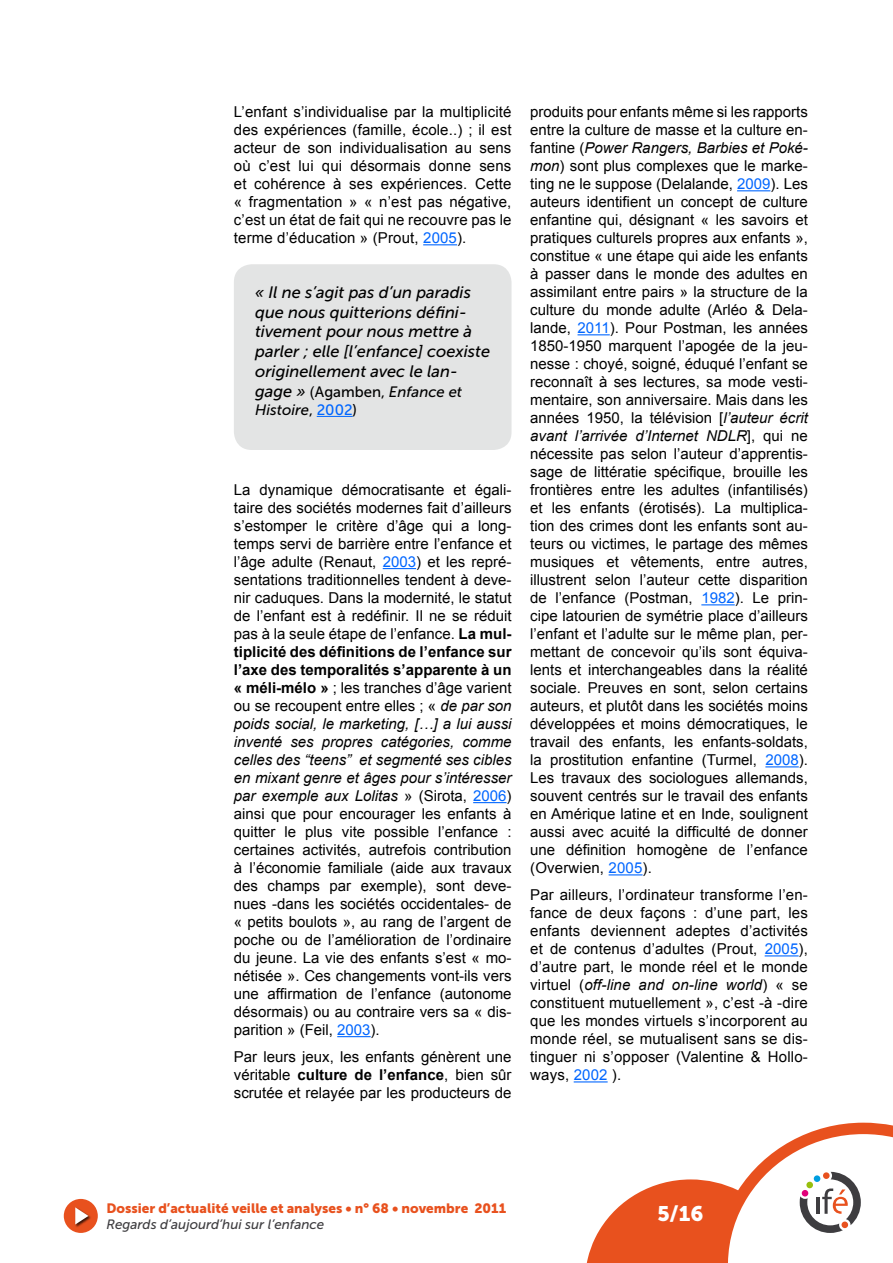
<style>
.page{position:relative;width:893px;height:1263px;background:#fff}
.page>*{position:absolute;margin:0;border:0;box-sizing:border-box;transform-origin:0 0}
.t1{font:21px "Museo Sans 900";color:#fff}
.t2{font:italic 16.5px/19.8px "Museo Sans 500";color:#000}
.t3{font:15px/18px "Arial";color:#000;text-align:justify}
.t4{font:italic 15px/18px "Museo Sans 500";color:#000}
.t5{font:13.5px "Museo Sans 900";color:#e8511e}
.t6{font:italic 13.5px "Museo Sans 500";color:#3e3d40}
.s1{color:#06f}
.s2{font-size:16.5px}
.s3{font-family:"Arial";font-style:normal}
.s4{font-style:normal}
.s5{font-style:normal;color:#06f}
.s6{font-weight:700}
.s7{font-style:italic}
</style>
<div class="page">
<svg style="left:587px;top:1123px;width:306px;height:140px"></svg>
<div style="left:806px;top:1181px;width:7px;height:7px;background:#97bf0d;border-radius:50%"></div>
<div style="left:814px;top:1175px;width:6px;height:7px;background:#009ee0;border-radius:50%"></div>
<div style="left:823px;top:1172px;width:7px;height:7px;background:#e8511e;border-radius:50%"></div>
<div style="left:841px;top:1221px;width:7px;height:7px;background:#e8511e;border-radius:50%"></div>
<div style="left:801px;top:1190px;width:7px;height:7px;background:#e2007a;border-radius:50%"></div>
<div style="left:64px;top:1199px;width:34px;height:34px;background:#e8511e;border-radius:50%"></div>
<div style="left:75px;top:1207px;width:17px;height:21px;background:#000;opacity:.75"></div>
<svg style="left:75px;top:1207px;width:13px;height:17px"></svg>
<hr style="left:423px;top:244px;width:34px;height:1px;background:#06f">
<hr style="left:383px;top:568px;width:33px;height:1px;background:#06f">
<hr style="left:473px;top:802px;width:34px;height:1px;background:#06f">
<hr style="left:337px;top:1036px;width:34px;height:1px;background:#06f">
<div style="left:234px;top:264px;width:278px;height:186px;background:#e3e4e4;border-radius:18px"></div>
<hr style="left:317px;top:416px;width:36px;height:1px;background:#06f">
<hr style="left:737px;top:190px;width:33px;height:1px;background:#06f">
<hr style="left:577px;top:334px;width:33px;height:1px;background:#06f">
<hr style="left:701px;top:604px;width:34px;height:1px;background:#06f">
<hr style="left:765px;top:766px;width:34px;height:1px;background:#06f">
<hr style="left:609px;top:874px;width:34px;height:1px;background:#06f">
<hr style="left:765px;top:955px;width:34px;height:1px;background:#06f">
<hr style="left:574px;top:1081px;width:34px;height:1px;background:#06f">
<p class="t3" style="left:234px;top:103px;width:279px">L’enfant s’individualise par la multiplicité des expériences (famille, école..) ; il est acteur de son individualisation au sens où c’est lui qui désormais donne sens et cohérence à ses expériences. Cette « fragmentation » « n’est pas négative, c’est un état de fait qui ne recouvre pas le terme d’éducation » (Prout, <span class="s1">2005</span>).</p>
<p class="t2" style="left:255px;top:282px;width:237px">« Il ne s’agit pas d’un paradis que nous quitterions défini&shy;tivement pour nous mettre à parler ; elle [l’enfance] coexiste originellement avec le lan-</p>
<p class="t4" style="left:255px;top:383px;width:209px"><span class="s2">gage »</span> <span class="s3">(</span><span class="s4">Agamben,</span> Enfance et<br>Histoire<span class="s4">,</span> <span class="s5">2002</span><span class="s4">)</span></p>
<p class="t3" style="left:234px;top:481px;width:279px">La dynamique démocratisante et égali&shy;taire des sociétés modernes fait d’ailleurs s’estomper le critère d’âge qui a long&shy;temps servi de barrière entre l’enfance et l’âge adulte (Renaut, <span class="s1">2003</span>) et les repré&shy;sentations traditionnelles tendent à deve&shy;nir caduques. Dans la modernité, le statut de l’enfant est à redéfinir. Il ne se réduit pas à la seule étape de l’enfance. <span class="s6">La mul&shy;tiplicité des définitions de l’enfance sur l’axe des temporalités s’apparente à un « méli-mélo »</span> ; les tranches d’âge varient ou se recoupent entre elles ; « <span class="s7">de par son poids social, le marketing, […] a lui aussi inventé ses propres catégories, comme celles des “teens” et segmenté ses cibles en mixant genre et âges pour s’intéresser par exemple aux Lolitas</span> » (Sirota, <span class="s1">2006</span>) ainsi que pour encourager les enfants à quitter le plus vite possible l’enfance : certaines activités, autrefois contribution à l’économie familiale (aide aux travaux des champs par exemple), sont deve&shy;nues -dans les sociétés occidentales- de « petits boulots », au rang de l’argent de poche ou de l’amélioration de l’ordinaire du jeune. La vie des enfants s’est « mo&shy;nétisée ». Ces changements vont-ils vers une affirmation de l’enfance (autonome désormais) ou au contraire vers sa « dis&shy;parition » (Feil, <span class="s1">2003</span>).</p>
<p class="t3" style="left:234px;top:1048px;width:279px">Par leurs jeux, les enfants génèrent une véritable <span class="s6">culture de l’enfance</span>, bien sûr scrutée et relayée par les producteurs de</p>
<p class="t3" style="left:530px;top:103px;width:279px">produits pour enfants même si les rapports entre la culture de masse et la culture en&shy;fantine (<span class="s7">Power Rangers, Barbies et Poké&shy;mon</span>) sont plus complexes que le marke&shy;ting ne le suppose (Delalande, <span class="s1">2009</span>). Les auteurs identifient un concept de culture enfantine qui, désignant « les savoirs et pratiques culturels propres aux enfants », constitue « une étape qui aide les enfants à passer dans le monde des adultes en assimilant entre pairs » la structure de la culture du monde adulte (Arléo &amp; Dela&shy;lande, <span class="s1">2011</span>). Pour Postman, les années 1850-1950 marquent l’apogée de la jeu&shy;nesse : choyé, soigné, éduqué l’enfant se reconnaît à ses lectures, sa mode vesti&shy;mentaire, son anniversaire. Mais dans les années 1950, la télévision [<span class="s7">l’auteur écrit avant l’arrivée d’Internet NDLR</span>], qui ne nécessite pas selon l’auteur d’apprentis&shy;sage de littératie spécifique, brouille les frontières entre les adultes (infantilisés) et les enfants (érotisés). La multiplica&shy;tion des crimes dont les enfants sont au&shy;teurs ou victimes, le partage des mêmes musiques et vêtements, entre autres, illustrent selon l’auteur cette disparition de l’enfance (Postman, <span class="s1">1982</span>). Le prin&shy;cipe latourien de symétrie place d’ailleurs l’enfant et l’adulte sur le même plan, per&shy;mettant de concevoir qu’ils sont équiva&shy;lents et interchangeables dans la réalité sociale. Preuves en sont, selon certains auteurs, et plutôt dans les sociétés moins développées et moins démocratiques, le travail des enfants, les enfants-soldats, la prostitution enfantine (Turmel, <span class="s1">2008</span>).<br>Les travaux des sociologues allemands, souvent centrés sur le travail des enfants en Amérique latine et en Inde, soulignent aussi avec acuité la difficulté de donner une définition homogène de l’enfance (Overwien, <span class="s1">2005</span>).</p>
<p class="t3" style="left:530px;top:886px;width:279px">Par ailleurs, l’ordinateur transforme l’en&shy;fance de deux façons : d’une part, les enfants deviennent adeptes d’activités et de contenus d’adultes (Prout, <span class="s1">2005</span>), d’autre part, le monde réel et le monde virtuel (<span class="s7">off-line and on-line world</span>) « se constituent mutuellement », c’est -à -dire que les mondes virtuels s’incorporent au monde réel, se mutualisent sans se dis&shy;tinguer ni s’opposer (Valentine &amp; Hollo&shy;ways, <span class="s1">2002</span> ).</p>
<p class="t5" style="left:106px;top:1200px;width:401px">Dossier d’actualité veille et analyses • n° 68 • novembre 2011</p>
<p class="t6" style="left:106px;top:1217px;width:219px">Regards d’aujourd’hui sur l’enfance</p>
<h1 class="t1" style="left:657px;top:1202px;width:48px">5/16</h1>
</div>
